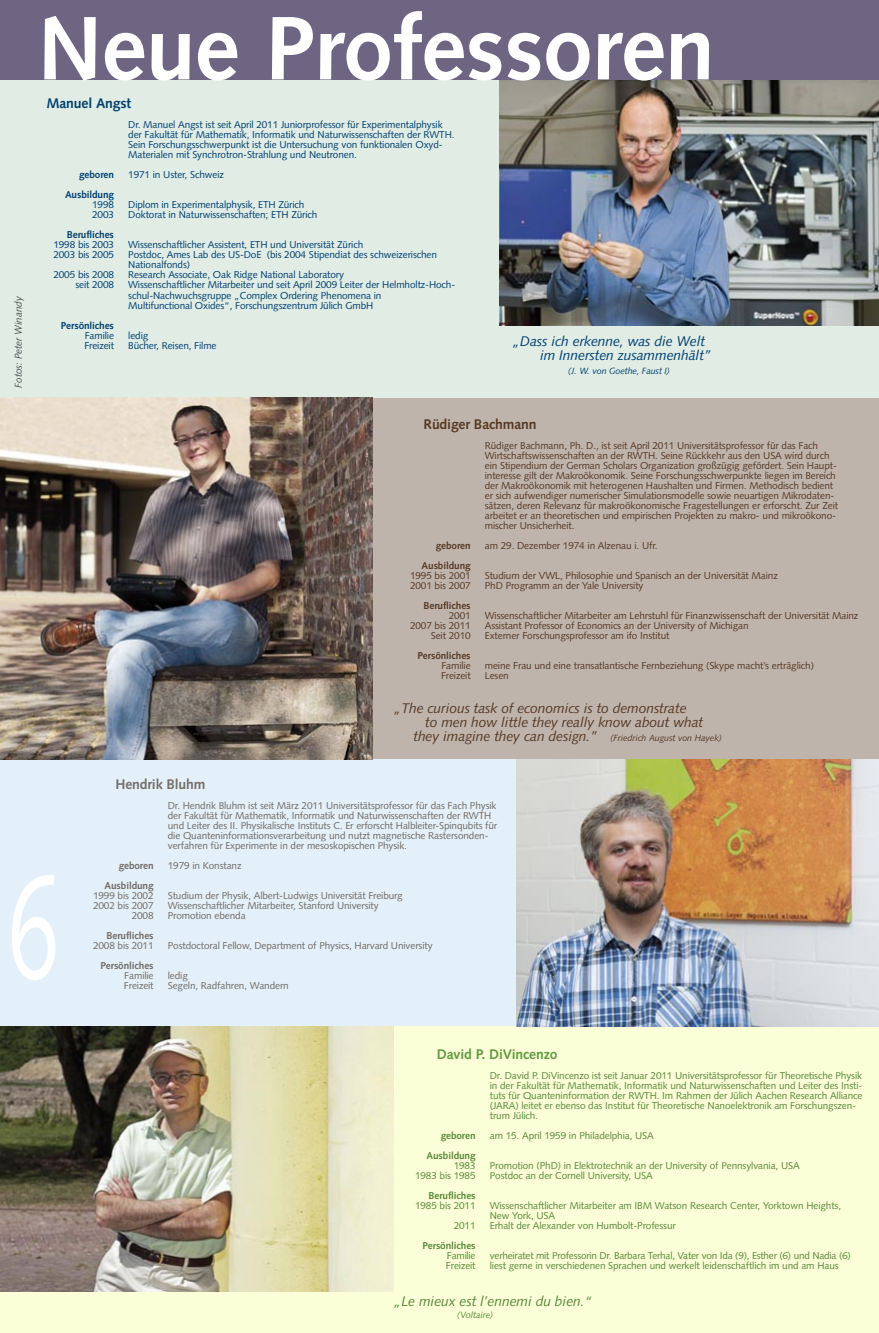
<style>
.page{position:relative;width:879px;height:1333px;background:#fff}
.page>*{position:absolute;margin:0;border:0;box-sizing:border-box;transform-origin:0 0}
.t1{font:150px "Syntax";color:#fff;scale:.6 1}
.t2{font:700 90px "Syntax";letter-spacing:-.01em;color:#fff}
.t3{font:italic 14px "Syntax";letter-spacing:-.01em;color:#573924}
.t4{font:italic 14px/14px "Syntax";letter-spacing:-.01em;color:#004071}
.t5{font:italic 14px "Syntax";letter-spacing:-.01em;color:#59883b}
.t6{font:700 14px "Syntax";letter-spacing:-.01em;color:#639a42}
.t7{font:700 14px "Syntax";letter-spacing:-.01em;color:#573924}
.t8{font:700 14px "Syntax";letter-spacing:-.01em;color:#746f67}
.t9{font:700 14px "Syntax";letter-spacing:-.01em;color:#004071}
.t10{font:10px/10px "Syntax";letter-spacing:-.01em;color:#573924}
.t11{font:10px/10px "Syntax";letter-spacing:-.01em;color:#004071}
.t12{font:10px/10px "Syntax";letter-spacing:-.01em;color:#59883b}
.t13{font:10px/10px "Syntax";letter-spacing:-.01em;color:#726a63}
.t14{font:700 10px "Syntax";letter-spacing:-.01em;color:#573924}
.t15{font:700 10px "Syntax";letter-spacing:-.01em;color:#59883b}
.t16{font:700 10px "Syntax";letter-spacing:-.01em;color:#004071}
.t17{font:700 10px "Syntax";letter-spacing:-.01em;color:#726a63}
.t18{font:italic 10px "Syntax";letter-spacing:-.01em;color:#4e5054}
.t19{font:italic 9px "Syntax";letter-spacing:-.01em;color:#004071}
.t20{font:italic 9px "Syntax";letter-spacing:-.01em;color:#59883b}
.s1{font-size:9px}
</style>
<div class="page">
<div style="left:0;top:70px;width:879px;height:341px;background:#e0ece4"></div>
<img style="left:500px;top:79px;width:379px;height:246px">
<div style="left:0;top:397px;width:879px;height:386px;background:#bfb4ac"></div>
<div style="left:0;top:759px;width:879px;height:267px;background:#e3f0fa"></div>
<div style="left:0;top:1026px;width:879px;height:306px;background:#fbffd7"></div>
<div style="left:0;top:0;width:879px;height:79px;background:#6d6582"></div>
<img style="left:0;top:1026px;width:393px;height:265px">
<img style="left:517px;top:759px;width:362px;height:267px">
<img style="left:0;top:397px;width:372px;height:362px">
<h2 class="t2" style="left:38px;top:12px;width:679px">Neue Professoren</h2>
<h3 class="t9" style="left:46px;top:98px;width:86px">Manuel Angst</h3>
<p class="t18" style="left:14px;top:387px;width:93px;rotate:-90deg">Fotos: Peter Winandy</p>
<p class="t11" style="left:128px;top:121px;width:328px">Dr. Manuel Angst ist seit April 2011 Juniorprofessor für Experimentalphysik der Fakultät für Mathematik, Informatik und Naturwissenschaften der RWTH.<br>Sein Forschungsschwerpunkt ist die Untersuchung von funktionalen Oxyd-Materialen mit Synchrotron-Strahlung und Neutronen.</p>
<p class="t16" style="left:79px;top:171px;width:36px">geboren</p>
<p class="t11" style="left:128px;top:171px;width:97px">1971 in Uster, Schweiz</p>
<p class="t16" style="left:65px;top:191px;width:51px">Ausbildung</p>
<p class="t11" style="left:92px;top:201px;width:23px">1998</p>
<p class="t11" style="left:128px;top:201px;width:178px">Diplom in Experimentalphysik, ETH Zürich</p>
<p class="t11" style="left:92px;top:211px;width:23px">2003</p>
<p class="t11" style="left:128px;top:211px;width:191px">Doktorat in Naturwissenschaften; ETH Zürich</p>
<p class="t16" style="left:67px;top:231px;width:49px">Berufliches</p>
<p class="t11" style="left:53px;top:241px;width:62px">1998 bis 2003</p>
<p class="t11" style="left:128px;top:241px;width:236px">Wissenschaftlicher Assistent, ETH und Universität Zürich</p>
<p class="t11" style="left:53px;top:251px;width:62px">2003 bis 2005</p>
<p class="t11" style="left:128px;top:251px;width:310px">Postdoc, Ames Lab des US-DoE (bis 2004 Stipendiat des schweizerischen<br>Nationalfonds)</p>
<p class="t11" style="left:53px;top:271px;width:62px">2005 bis 2008</p>
<p class="t11" style="left:128px;top:271px;width:217px">Research Associate, Oak Ridge National Laboratory</p>
<p class="t11" style="left:75px;top:281px;width:40px">seit 2008</p>
<p class="t11" style="left:128px;top:281px;width:328px">Wissenschaftlicher Mitarbeiter und seit April 2009 Leiter der Helmholtz-Hoch&shy;schul-Nachwuchsgruppe „Complex Ordering Phenomena in<br>Multifunctional Oxides“, Forschungszentrum Jülich GmbH</p>
<p class="t16" style="left:61px;top:321px;width:55px">Persönliches</p>
<p class="t11" style="left:85px;top:331px;width:31px">Familie</p>
<p class="t11" style="left:128px;top:331px;width:22px">ledig</p>
<p class="t11" style="left:84px;top:341px;width:31px">Freizeit</p>
<p class="t11" style="left:128px;top:341px;width:90px">Bücher, Reisen, Filme</p>
<h3 class="t4" style="left:540px;top:335px;width:173px;text-indent:-28px">„Dass ich erkenne, was die Welt im Innersten zusammenhält”</h3>
<p class="t19" style="left:568px;top:367px;width:103px">(J. W. von Goethe, Faust I)</p>
<h3 class="t7" style="left:424px;top:418px;width:114px">Rüdiger Bachmann</h3>
<p class="t10" style="left:485px;top:441px;width:355px">Rüdiger Bachmann, Ph. D., ist seit April 2011 Universitätsprofessor für das Fach Wirtschaftswissenschaften an der RWTH. Seine Rückkehr aus den USA wird durch ein Stipendium der German Scholars Organization großzügig gefördert. Sein Haupt&shy;interesse gilt der Makroökonomik. Seine Forschungsschwerpunkte liegen im Bereich der Makroökonomik mit heterogenen Haushalten und Firmen. Methodisch bedient er sich aufwendiger numerischer Simulationsmodelle sowie neuartigen Mikrodaten&shy;sätzen, deren Relevanz für makroökonomische Fragestellungen er erforscht. Zur Zeit arbeitet er an theoretischen und empirischen Projekten zu makro- und mikroökono&shy;mischer Unsicherheit.</p>
<p class="t14" style="left:436px;top:541px;width:36px">geboren</p>
<p class="t10" style="left:485px;top:541px;width:174px">am 29. Dezember 1974 in Alzenau i. Ufr.</p>
<p class="t14" style="left:422px;top:561px;width:51px">Ausbildung</p>
<p class="t10" style="left:410px;top:571px;width:62px">1995 bis 2001</p>
<p class="t10" style="left:485px;top:571px;width:294px">Studium der VWL, Philosophie und Spanisch an der Universität Mainz</p>
<p class="t10" style="left:410px;top:581px;width:62px">2001 bis 2007</p>
<p class="t10" style="left:485px;top:581px;width:160px">PhD Programm an der Yale University</p>
<p class="t14" style="left:423px;top:601px;width:49px">Berufliches</p>
<p class="t10" style="left:449px;top:611px;width:23px">2001</p>
<p class="t10" style="left:485px;top:611px;width:375px">Wissenschaftlicher Mitarbeiter am Lehrstuhl für Finanzwissenschaft der Universität Mainz</p>
<p class="t10" style="left:410px;top:621px;width:62px">2007 bis 2011</p>
<p class="t10" style="left:485px;top:621px;width:265px">Assistant Professor of Economics an der University of Michigan</p>
<p class="t10" style="left:431px;top:631px;width:41px">Seit 2010</p>
<p class="t10" style="left:485px;top:631px;width:186px">Externer Forschungsprofessor am ifo Institut</p>
<p class="t14" style="left:417px;top:651px;width:55px">Persönliches</p>
<p class="t10" style="left:441px;top:661px;width:31px">Familie</p>
<p class="t10" style="left:485px;top:661px;width:331px">meine Frau und eine transatlantische Fernbeziehung (Skype macht’s erträglich)</p>
<p class="t10" style="left:441px;top:671px;width:31px">Freizeit</p>
<p class="t10" style="left:485px;top:671px;width:26px">Lesen</p>
<h3 class="t8" style="left:115px;top:778px;width:92px">Hendrik Bluhm</h3>
<h3 class="t3" style="left:394px;top:702px;width:294px">„The curious task of economics is to demonstrate</h3>
<h3 class="t3" style="left:425px;top:716px;width:279px">to men how little they really know about what</h3>
<h3 class="t3" style="left:413px;top:730px;width:310px">they imagine they can design.” <span class="s1">(Friedrich August von Hayek)</span></h3>
<p class="t13" style="left:168px;top:801px;width:331px">Dr. Hendrik Bluhm ist seit März 2011 Universitätsprofessor für das Fach Physik der Fakultät für Mathematik, Informatik und Naturwissenschaften der RWTH und Leiter des II. Physikalische Instituts C. Er erforscht Halbleiter-Spinqubits für die Quanteninformationsverarbeitung und nutzt magnetische Rastersonden&shy;verfahren für Experimente in der mesoskopischen Physik.</p>
<h1 class="t1" style="left:8px;top:866px;width:85px">6</h1>
<p class="t17" style="left:119px;top:861px;width:36px">geboren</p>
<p class="t13" style="left:168px;top:861px;width:75px">1979 in Konstanz</p>
<p class="t17" style="left:105px;top:881px;width:51px">Ausbildung</p>
<p class="t13" style="left:93px;top:891px;width:62px">1999 bis 2002</p>
<p class="t13" style="left:168px;top:891px;width:236px">Studium der Physik, Albert-Ludwigs Universität Freiburg</p>
<p class="t13" style="left:93px;top:901px;width:62px">2002 bis 2007</p>
<p class="t13" style="left:168px;top:901px;width:212px">Wissenschaftlicher Mitarbeiter, Stanford University</p>
<p class="t13" style="left:132px;top:911px;width:23px">2008</p>
<p class="t13" style="left:168px;top:911px;width:79px">Promotion ebenda</p>
<p class="t17" style="left:106px;top:931px;width:49px">Berufliches</p>
<p class="t13" style="left:93px;top:941px;width:62px">2008 bis 2011</p>
<p class="t13" style="left:168px;top:941px;width:266px">Postdoctoral Fellow, Department of Physics, Harvard University</p>
<p class="t17" style="left:100px;top:961px;width:55px">Persönliches</p>
<p class="t13" style="left:124px;top:971px;width:31px">Familie</p>
<p class="t13" style="left:168px;top:971px;width:22px">ledig</p>
<p class="t13" style="left:124px;top:981px;width:31px">Freizeit</p>
<p class="t13" style="left:168px;top:981px;width:122px">Segeln, Radfahren, Wandern</p>
<h3 class="t6" style="left:437px;top:1048px;width:122px">David P. DiVincenzo</h3>
<p class="t12" style="left:490px;top:1071px;width:374px">Dr. David P. DiVincenzo ist seit Januar 2011 Universitätsprofessor für Theoretische Physik in der Fakultät für Mathematik, Informatik und Naturwissenschaften und Leiter des Insti&shy;tuts für Quanteninformation der RWTH. Im Rahmen der Jülich Aachen Research Alliance (JARA) leitet er ebenso das Institut für Theoretische Nanoelektronik am Forschungszen&shy;trum Jülich.</p>
<p class="t15" style="left:441px;top:1131px;width:36px">geboren</p>
<p class="t12" style="left:490px;top:1131px;width:165px">am 15. April 1959 in Philadelphia, USA</p>
<p class="t15" style="left:427px;top:1151px;width:51px">Ausbildung</p>
<p class="t12" style="left:454px;top:1161px;width:23px">1983</p>
<p class="t12" style="left:490px;top:1161px;width:311px">Promotion (PhD) in Elektrotechnik an der University of Pennsylvania, USA</p>
<p class="t12" style="left:415px;top:1171px;width:62px">1983 bis 1985</p>
<p class="t12" style="left:490px;top:1171px;width:164px">Postdoc an der Cornell University, USA</p>
<p class="t15" style="left:428px;top:1191px;width:49px">Berufliches</p>
<p class="t12" style="left:415px;top:1201px;width:62px">1985 bis 2011</p>
<p class="t12" style="left:490px;top:1201px;width:353px">Wissenschaftlicher Mitarbeiter am IBM Watson Research Center, Yorktown Heights,<br>New York, USA</p>
<p class="t12" style="left:454px;top:1221px;width:23px">2011</p>
<p class="t12" style="left:490px;top:1221px;width:187px">Erhalt der Alexander von Humbolt-Professur</p>
<p class="t15" style="left:422px;top:1241px;width:55px">Persönliches</p>
<p class="t12" style="left:447px;top:1251px;width:30px">Familie</p>
<p class="t12" style="left:490px;top:1251px;width:362px">verheiratet mit Professorin Dr. Barbara Terhal, Vater von Ida (9), Esther (6) und Nadia (6)</p>
<p class="t12" style="left:446px;top:1261px;width:31px">Freizeit</p>
<p class="t12" style="left:490px;top:1261px;width:350px">liest gerne in verschiedenen Sprachen und werkelt leidenschaftlich im und am Haus</p>
<h3 class="t5" style="left:394px;top:1294px;width:200px">„Le mieux est l’ennemi du bien.“</h3>
<p class="t20" style="left:457px;top:1310px;width:37px">(Voltaire)</p>
</div>
